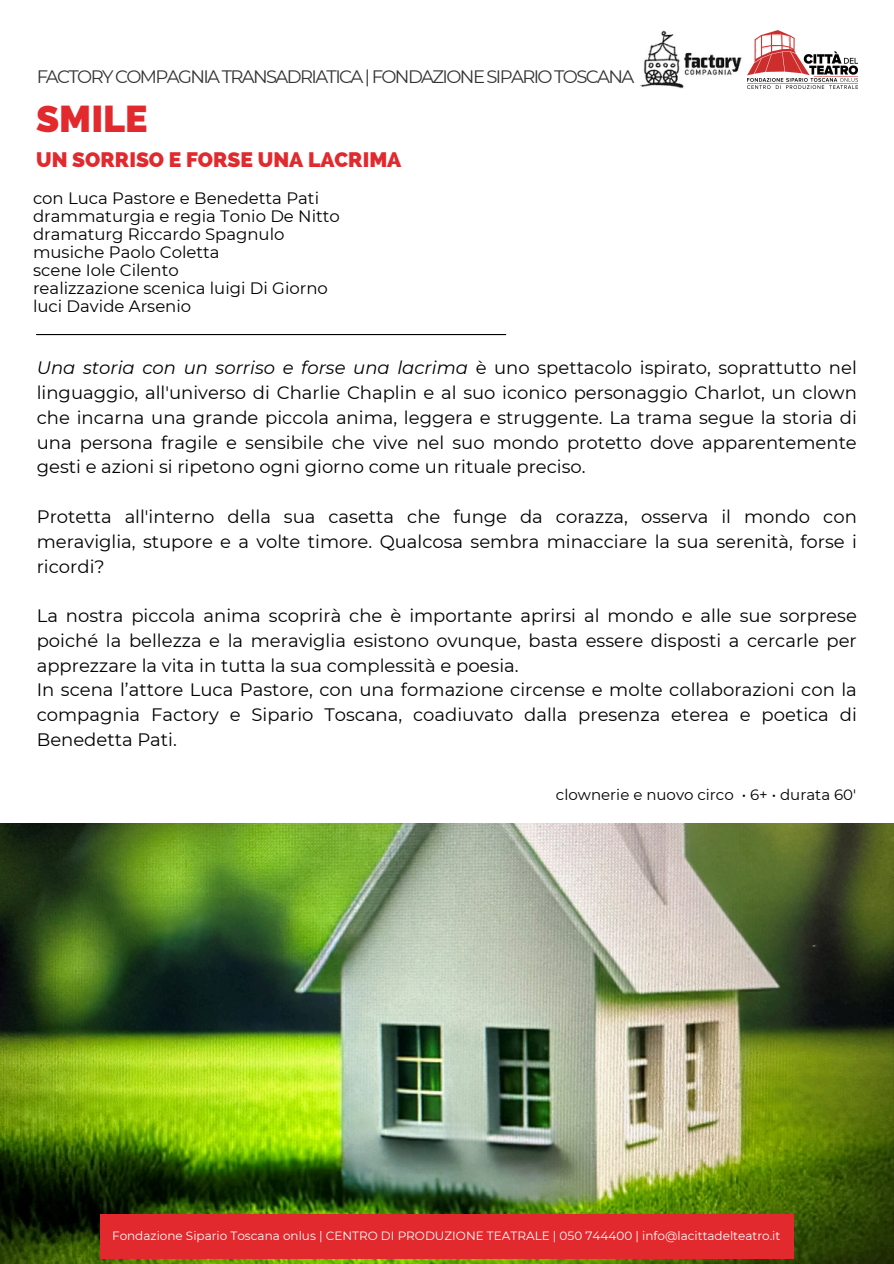
<style>
.page{position:relative;width:894px;height:1264px;background:#fff}
.page>*{position:absolute;margin:0;border:0;box-sizing:border-box;transform-origin:0 0}
.t1{font:800 37.5px "Raleway";color:#e2292d}
.t2{font:800 21px "Raleway";color:#e2292d}
.t3{font:18px/24.8px "Montserrat";color:#000;text-align:justify}
.t4{font:18px "Montserrat";letter-spacing:-.09em;color:#000}
.t5{font:16.5px/18px "Montserrat";color:#000}
.t6{font:15px "Montserrat";color:#000}
.t7{font:12px "Montserrat";color:#fff}
.s1{font-style:italic}
</style>
<div class="page">
<img style="left:640px;top:30px;width:216px;height:59px">
<hr style="left:36px;top:334px;width:470px;height:1px;background:#000">
<img style="left:0;top:823px;width:893px;height:440px">
<div style="left:100px;top:1214px;width:693px;height:44px;background:#e2292d"></div>
<p class="t4" style="left:36px;top:66px;width:599px">FACTORY COMPAGNIA TRANSADRIATICA | FONDAZIONE SIPARIO TOSCANA</p>
<h4 class="t1" style="left:36px;top:97px;width:113px">SMILE</h4>
<h5 class="t2" style="left:36px;top:147px;width:366px">UN SORRISO E FORSE UNA LACRIMA</h5>
<h3 class="t5" style="left:33px;top:189px;width:308px">con Luca Pastore e Benedetta Pati drammaturgia e regia Tonio De Nitto dramaturg Riccardo Spagnulo musiche Paolo Coletta<br>scene Iole Cilento<br>realizzazione scenica luigi Di Giorno luci Davide Arsenio</h3>
<h1 class="t3" style="left:37px;top:355px;width:821px"><span class="s1">Una storia con un sorriso e forse una lacrima</span> è uno spettacolo ispirato, soprattutto nel linguaggio, all'universo di Charlie Chaplin e al suo iconico personaggio Charlot, un clown che incarna una grande piccola anima, leggera e struggente. La trama segue la storia di una persona fragile e sensibile che vive nel suo mondo protetto dove apparentemente gesti e azioni si ripetono ogni giorno come un rituale preciso.</h1>
<h2 class="t3" style="left:37px;top:504px;width:821px">Protetta all'interno della sua casetta che funge da corazza, osserva il mondo con meraviglia, stupore e a volte timore. Qualcosa sembra minacciare la sua serenità, forse i ricordi?</h2>
<h4 class="t3" style="left:37px;top:603px;width:821px;text-align:left">La nostra piccola anima scoprirà che è importante aprirsi al mondo e alle sue sorprese poiché la bellezza e la meraviglia esistono ovunque, basta essere disposti a cercarle per apprezzare la vita in tutta la sua complessità e poesia.<br>In scena l’attore Luca Pastore, con una formazione circense e molte collaborazioni con la compagnia Factory e Sipario Toscana, coadiuvato dalla presenza eterea e poetica di Benedetta Pati.</h4>
<h4 class="t6" style="left:556px;top:785px;width:302px">clownerie e nuovo circo • 6+ • durata 60'</h4>
<h4 class="t7" style="left:112px;top:1227px;width:669px">Fondazione Sipario Toscana onlus | CENTRO DI PRODUZIONE TEATRALE | 050 744400 | info@lacittadelteatro.it</h4>
</div>
